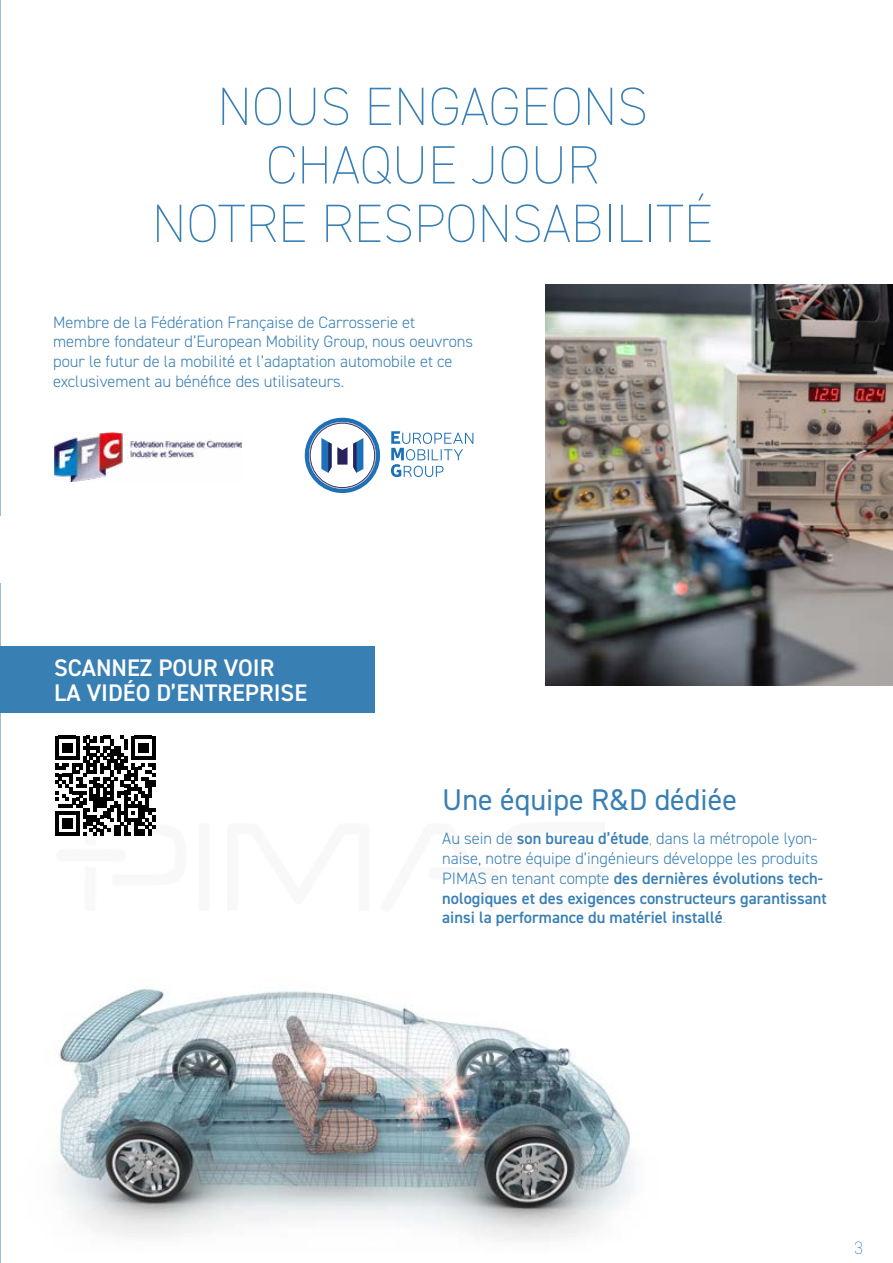
<style>
.page{position:relative;width:893px;height:1263px;background:#fff}
.page>*{position:absolute;margin:0;border:0;box-sizing:border-box;transform-origin:0 0}
.t1{font:200 54px/58.5px "DIN2014";color:#387fb4;text-align:center}
.t2{font:30px "DIN2014";color:#387fb4}
.t3{font:600 24px/25.5px "DIN2014";color:#fff}
.t4{font:200 18px "DIN2014";color:#387fb4}
.t5{font:600 16.5px/19.8px "DIN2014";color:#387fb4}
.t6{font:300 16.5px/19.8px "DIN2014";color:#387fb4}
.s1{font-weight:300}
.s2{font-weight:200}
</style>
<div class="page">
<img style="left:545px;top:285px;width:348px;height:401px">
<img style="left:0;top:978px;width:638px;height:274px">
<div style="left:0;top:646px;width:374px;height:67px;background:#387fb4"></div>
<svg style="left:55px;top:736px;width:100px;height:100px"></svg>
<img style="left:54px;top:432px;width:187px;height:49px">
<svg style="left:391px;top:431px;width:82px;height:46px"></svg>
<svg style="left:305px;top:418px;width:75px;height:75px"></svg>
<h1 class="t1" style="left:152px;top:77px;width:563px">NOUS ENGAGEONS<br>CHAQUE JOUR<br>NOTRE RESPONSABILITÉ</h1>
<p class="t6" style="left:53px;top:312px;width:421px">Membre de la Fédération Française de Carrosserie et membre fondateur d’European Mobility Group, nous oeuvrons pour le futur de la mobilité et l’adaptation automobile et ce exclusivement au bénéfice des utilisateurs.</p>
<h3 class="t3" style="left:54px;top:655px;width:255px">SCANNEZ POUR VOIR<br>LA VIDÉO D’ENTREPRISE</h3>
<h2 class="t2" style="left:442px;top:784px;width:296px">Une équipe R&amp;D dédiée</h2>
<p class="t5" style="left:442px;top:829px;width:386px"><span class="s1">Au sein de</span> son bureau d’étude<span class="s2">,</span> <span class="s1">dans la métropole lyon&shy;naise, notre équipe d’ingénieurs développe les produits PIMAS en tenant compte</span> des dernières évolutions tech&shy;nologiques et des exigences constructeurs garantissant ainsi la performance du matériel installé<span class="s2">.</span></p>
<p class="t4" style="left:854px;top:1237px;width:10px">3</p>
</div>
